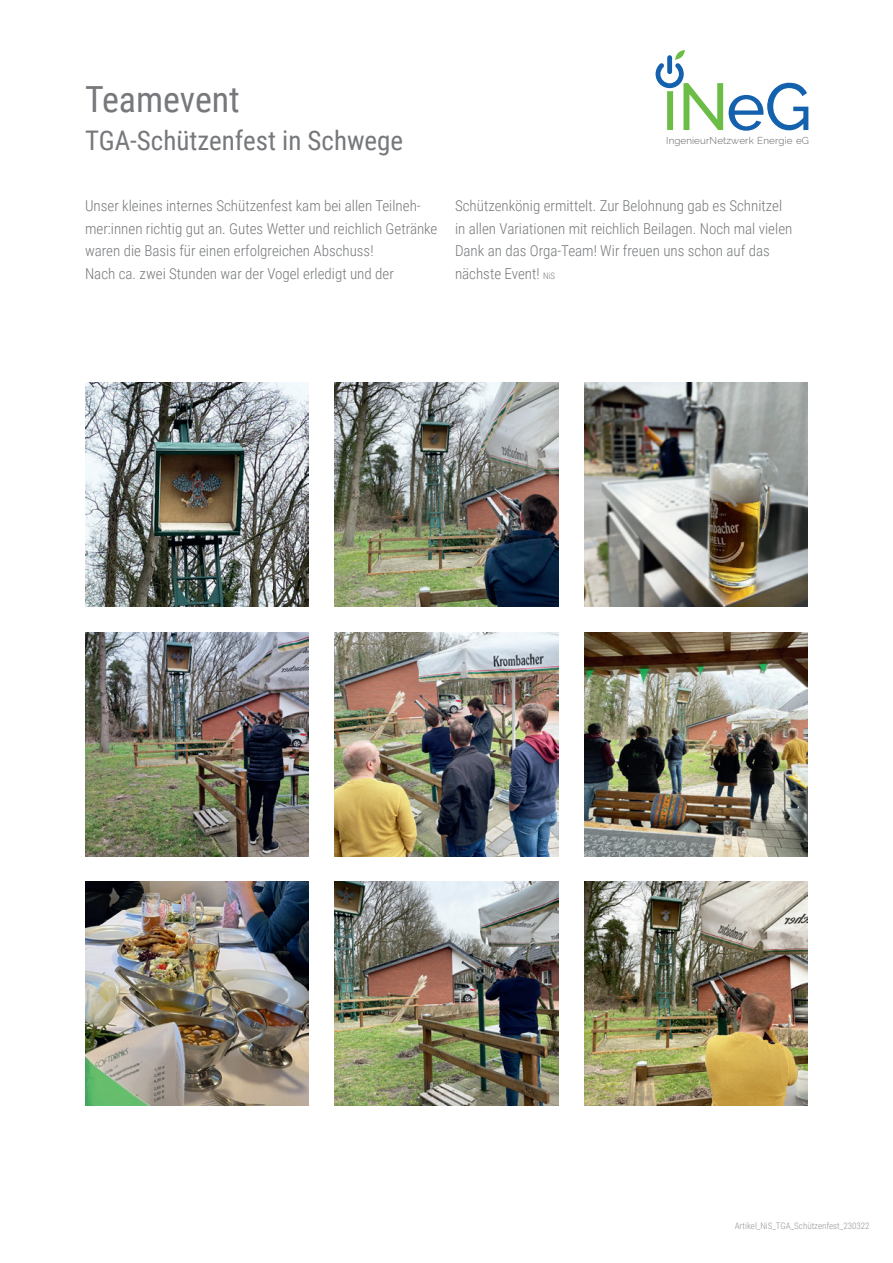
<style>
.page{position:relative;width:893px;height:1263px;background:#fff}
.page>*{position:absolute;margin:0;border:0;box-sizing:border-box;transform-origin:0 0}
.t1{font:500 66.15px "Raleway";color:#1462ad}
.t2{font:36px "Roboto Condensed";color:#76787b}
.t3{font:27px "Roboto Condensed";color:#76787b}
.t4{font:300 15px/22.5px "Roboto Condensed";color:#76787b}
.t5{font:300 9.9px "Raleway";letter-spacing:.01em;color:#636366}
.t6{font:300 9px "Roboto Condensed";color:#939598}
.s1{font-size:9px}
</style>
<div class="page">
<svg style="left:656px;top:50px;width:67px;height:80px"></svg>
<img style="left:85px;top:383px;width:224px;height:224px">
<img style="left:85px;top:632px;width:224px;height:224px">
<img style="left:335px;top:882px;width:223px;height:224px">
<img style="left:335px;top:383px;width:223px;height:224px">
<img style="left:335px;top:632px;width:223px;height:224px">
<img style="left:85px;top:882px;width:224px;height:224px">
<img style="left:584px;top:383px;width:224px;height:224px">
<img style="left:584px;top:632px;width:224px;height:224px">
<img style="left:584px;top:882px;width:224px;height:224px">
<h1 class="t1" style="left:726px;top:68px;width:87px">eG</h1>
<h2 class="t2" style="left:85px;top:85px;width:156px">Teamevent</h2>
<h3 class="t3" style="left:85px;top:129px;width:320px">TGA-Schützenfest in Schwege</h3>
<p class="t5" style="left:666px;top:136px;width:144px">IngenieurNetzwerk Energie eG</p>
<p class="t4" style="left:85px;top:196px;width:354px">Unser kleines internes Schützenfest kam bei allen Teilneh&shy;mer:innen richtig gut an. Gutes Wetter und reichlich Getränke waren die Basis für einen erfolgreichen Abschuss!<br>Nach ca. zwei Stunden war der Vogel erledigt und der</p>
<p class="t4" style="left:455px;top:196px;width:339px">Schützenkönig ermittelt. Zur Belohnung gab es Schnitzel in allen Variationen mit reichlich Beilagen. Noch mal vielen Dank an das Orga-Team! Wir freuen uns schon auf das nächste Event! <span class="s1">NiS</span></p>
<p class="t6" style="left:735px;top:1222px;width:136px">Artikel_NiS_TGA_Schützenfest_230322</p>
</div>
